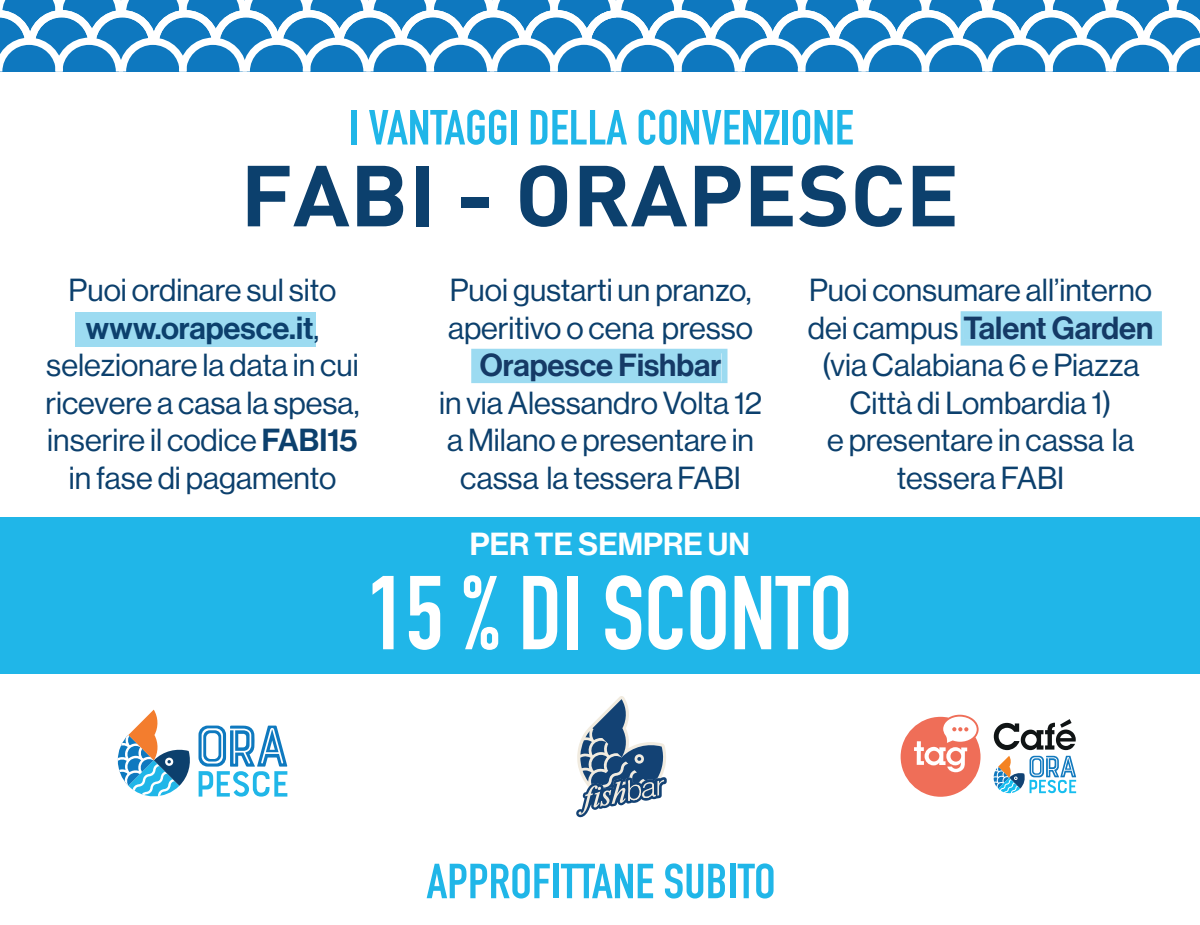
<style>
.page{position:relative;width:1200px;height:925px;background:#fff}
.page>*{position:absolute;margin:0;border:0;box-sizing:border-box;transform-origin:0 0}
.t1{font:700 103px "DIN Condensed";color:#fff}
.t2{font:85px "DIN Bold";color:#0c406d;scale:1.05 1}
.t3{font:700 48.5px "DIN Condensed";color:#20b6e8;scale:1.05 1}
.t4{font:31.25px/37.5px "N Haas Grotesk DS Pro 55 Rg";color:#0c406d;text-align:center}
.t5{font:31.25px "N Haas Grotesk DS Pro 65 Md";color:#153a66}
.t6{font:31.25px "N Haas Grotesk DS Pro 65 Md";color:#0c406d}
.t7{font:31.25px "N Haas Grotesk DS Pro 65 Md";color:#fff}
.s1{font-family:"N Haas Grotesk DS Pro 55 Rg"}
.s2{font-family:"N Haas Grotesk DS Pro 65 Md"}
.s3{font-family:"N Haas Grotesk DS Pro 55 Rg";color:#0c406d}
</style>
<div class="page">
<div style="left:0;top:517px;width:1200px;height:157px;background:#20b6e8"></div>
<div style="left:75px;top:312px;width:241px;height:35px;background:#9cdbf1"></div>
<svg style="left:117px;top:710px;width:73px;height:87px"></svg>
<svg style="left:198px;top:726px;width:89px;height:71px"></svg>
<svg style="left:576px;top:696px;width:91px;height:121px"></svg>
<svg style="left:900px;top:715px;width:81px;height:82px"></svg>
<div style="left:950px;top:751px;width:11px;height:11px;background:#ef6e58;border-radius:50%"></div>
<svg style="left:994px;top:719px;width:82px;height:31px"></svg>
<svg style="left:994px;top:756px;width:82px;height:37px"></svg>
<div style="left:471px;top:349px;width:257px;height:34px;background:#9cdbf1"></div>
<div style="left:481px;top:353px;width:240px;height:28px;background:#9cdbf1"></div>
<svg style="left:961px;top:311px;width:201px;height:35px"></svg>
<div style="left:964px;top:316px;width:188px;height:23px;background:#9cdbf1"></div>
<svg style="left:0;top:0;width:1200px;height:72px"></svg>
<h3 class="t3" style="left:349px;top:95px;width:483px">I VANTAGGI DELLA CONVENZIONE</h3>
<h2 class="t2" style="left:240px;top:140px;width:686px">FABI - ORAPESCE</h2>
<p class="t4" style="left:69px;top:272px;width:269px">Puoi ordinare sul sito</p>
<p class="t6" style="left:86px;top:310px;width:235px">www.orapesce.it<span class="s1">,</span></p>
<p class="t4" style="left:45px;top:347px;width:316px">selezionare la data in cui ricevere a casa la spesa, inserire il codice <span class="s2">FABI15 </span>in fase di pagamento</p>
<p class="t4" style="left:448px;top:272px;width:307px;text-align:left">Puoi gustarti un pranzo, aperitivo o cena presso</p>
<p class="t5" style="left:480px;top:347px;width:243px">Orapesce Fishbar</p>
<p class="t4" style="left:439px;top:384px;width:325px">in via Alessandro Volta 12 a Milano e presentare in cassa la tessera FABI</p>
<p class="t4" style="left:809px;top:272px;width:345px">Puoi consumare all’interno</p>
<p class="t5" style="left:808px;top:310px;width:347px"><span class="s3">dei campus</span> Talent Garden</p>
<p class="t4" style="left:822px;top:347px;width:319px">(via Calabiana 6 e Piazza<br>Città di Lombardia 1)<br>e presentare in cassa la tessera FABI</p>
<p class="t7" style="left:470px;top:525px;width:282px">PER TE SEMPRE UN</p>
<h1 class="t1" style="left:367px;top:544px;width:487px">15 % DI SCONTO</h1>
<h3 class="t3" style="left:427px;top:849px;width:334px">APPROFITTANE SUBITO</h3>
</div>
